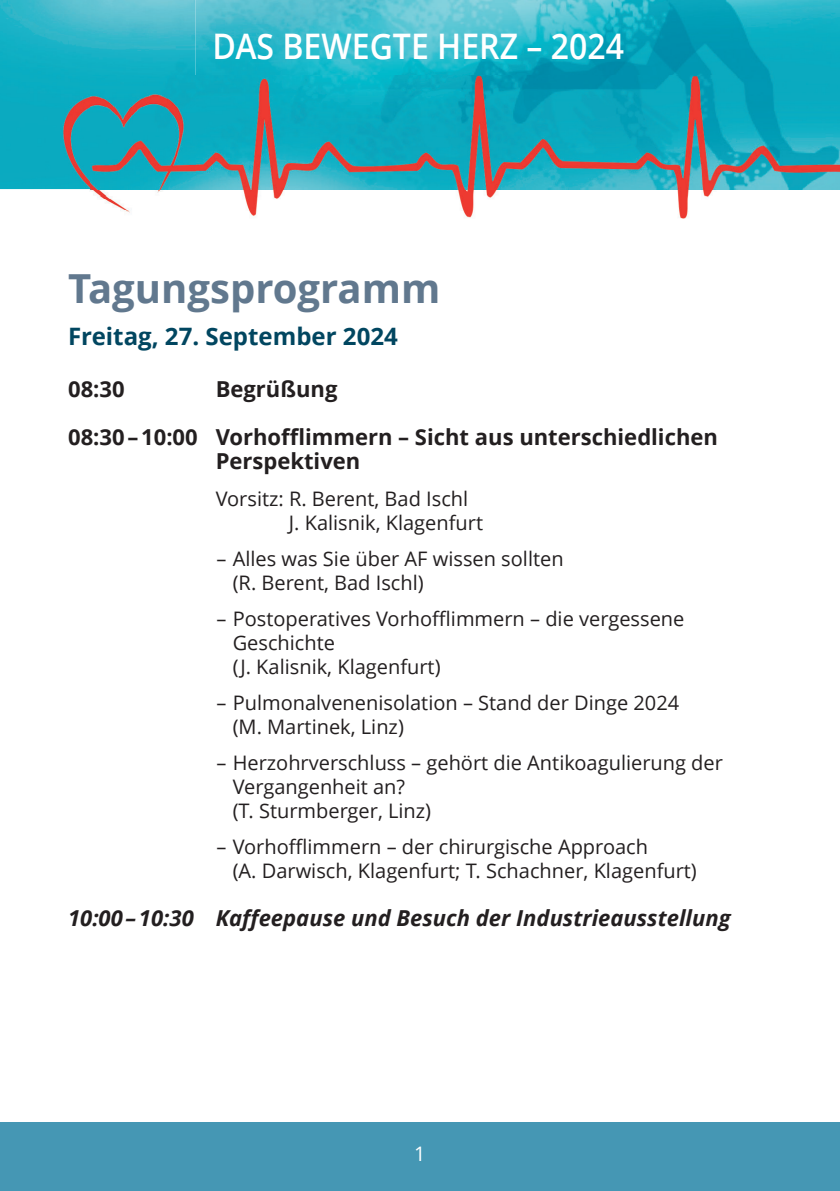
<style>
.page{position:relative;width:840px;height:1191px;background:#fff}
.page>*{position:absolute;margin:0;border:0;box-sizing:border-box;transform-origin:0 0}
.t1{font:700 40px "Open Sans";color:#61788e}
.t2{font:600 35.2px "Open Sans";color:#fff;scale:.91 1}
.t3{font:700 24px "Open Sans";color:#014660}
.t4{font:700 22px/24px "Open Sans";color:#231f20}
.t5{font:italic 700 22px "Open Sans";color:#231f20}
.t6{font:20px/24px "Open Sans";color:#231f20}
.t7{font:20px "Open Sans";color:#fff}
</style>
<div class="page">
<div style="left:0;top:1123px;width:839px;height:68px;background:#4597b4"></div>
<img style="left:0;top:0;width:839px;height:219px">
<img style="left:195px;top:75px;width:644px;height:114px">
<img style="left:90px;top:75px;width:105px;height:144px">
<p class="t2" style="left:212px;top:22px;width:453px">DAS BEWEGTE HERZ – 2024</p>
<p class="t1" style="left:68px;top:260px;width:373px">Tagungsprogramm</p>
<p class="t3" style="left:68px;top:319px;width:331px">Freitag, 27. September 2024</p>
<p class="t4" style="left:68px;top:376px;width:58px">08:30</p>
<p class="t4" style="left:215px;top:376px;width:123px">Begrüßung</p>
<p class="t4" style="left:215px;top:424px;width:503px;text-indent:-147px">08:30–10:00 Vorhofflimmern – Sicht aus unterschiedlichen<br>Perspektiven</p>
<p class="t6" style="left:289px;top:486px;width:196px;text-indent:-73px">Vorsitz: R. Berent, Bad Ischl<br>J. Kalisnik, Klagenfurt</p>
<p class="t6" style="left:232px;top:546px;width:332px;text-indent:-16px">– Alles was Sie über AF wissen sollten (R. Berent, Bad Ischl)</p>
<p class="t6" style="left:232px;top:606px;width:453px;text-indent:-16px">– Postoperatives Vorhofflimmern – die vergessene<br>Geschichte<br>(J. Kalisnik, Klagenfurt)</p>
<p class="t6" style="left:232px;top:690px;width:448px;text-indent:-16px">– Pulmonalvenenisolation – Stand der Dinge 2024 (M. Martinek, Linz)</p>
<p class="t6" style="left:232px;top:750px;width:491px;text-indent:-16px">– Herzohrverschluss – gehört die Antikoagulierung der<br>Vergangenheit an?<br>(T. Sturmberger, Linz)</p>
<p class="t6" style="left:232px;top:834px;width:465px;text-indent:-16px">– Vorhofflimmern – der chirurgische Approach<br>(A. Darwisch, Klagenfurt; T. Schachner, Klagenfurt)</p>
<p class="t5" style="left:68px;top:902px;width:663px">10:00–10:30 Kaffeepause und Besuch der Industrieausstellung</p>
<p class="t7" style="left:414px;top:1139px;width:13px">1</p>
</div>
